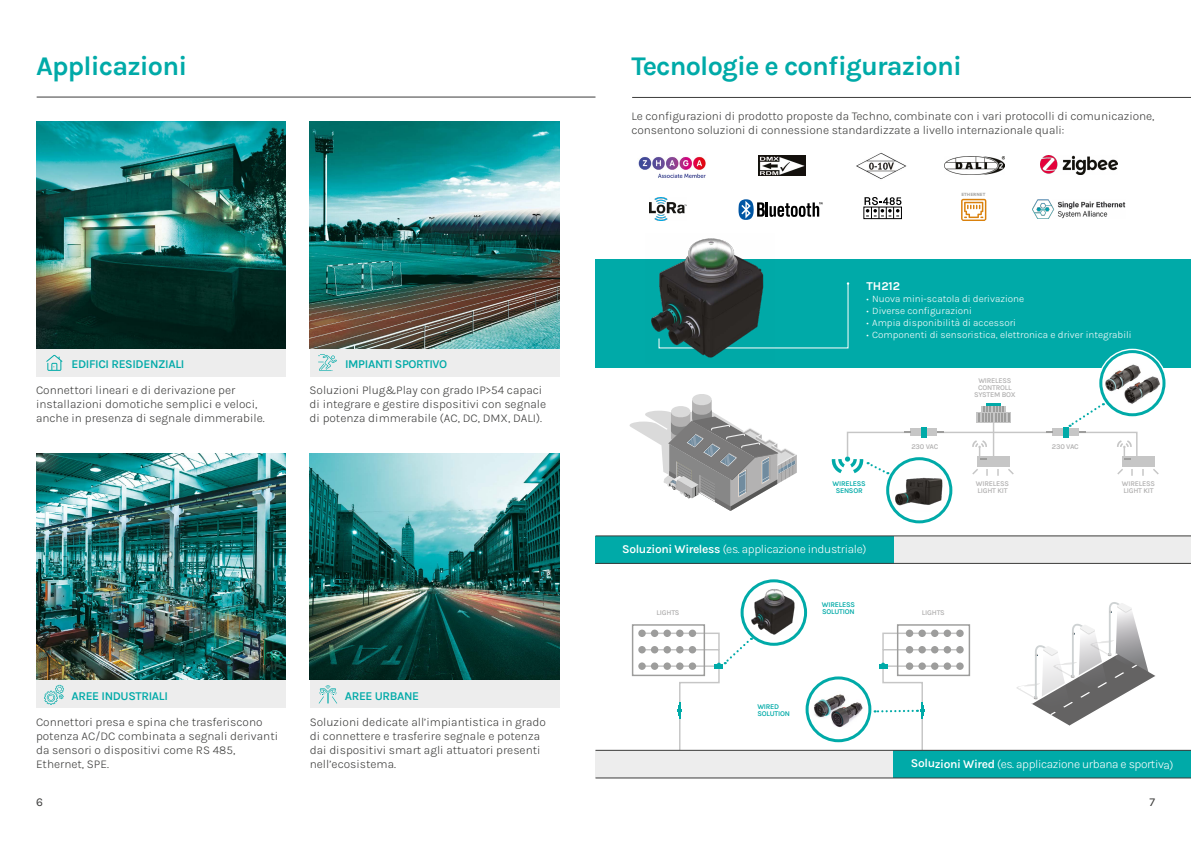
<style>
.page{position:relative;width:1191px;height:842px;background:#fff}
.page>*{position:absolute;margin:0;border:0;box-sizing:border-box;transform-origin:0 0}
.t1{font:700 27px "Karla";letter-spacing:-.03em;color:#00aaa8}
.t2{font:300 12px/14px "Karla";color:#3c3c3b}
.t3{font:300 12px "Karla";letter-spacing:-.03em;color:#fff}
.t4{font:600 12px "Karla";letter-spacing:-.03em;color:#00aaa8}
.t5{font:700 12px "Karla";color:#fff}
.t6{font:12px "Karla";color:#3c3c3b}
.t7{font:300 10px "Karla";color:#fff}
.t8{font:600 7.3px/7.3px "Karla";letter-spacing:-.03em;color:#b3b2b2}
.t9{font:600 7.3px/7.3px "Karla";letter-spacing:-.03em;color:#00aaa8;text-align:center}
.t10{font:800 4.7px "Karla";color:#a8a8a7}
.s1{font-weight:600}
</style>
<div class="page">
<div style="left:309px;top:680px;width:250px;height:28px;background:#ededed"></div>
<div style="left:36px;top:680px;width:250px;height:28px;background:#ededed"></div>
<div style="left:309px;top:349px;width:250px;height:28px;background:#ededed"></div>
<div style="left:36px;top:349px;width:250px;height:28px;background:#ededed"></div>
<img style="left:309px;top:122px;width:250px;height:227px">
<svg style="left:1016px;top:602px;width:140px;height:124px"></svg>
<div style="left:638px;top:630px;width:8px;height:7px;background:#9d9d9c;border-radius:50%"></div>
<div style="left:651px;top:630px;width:7px;height:7px;background:#9d9d9c;border-radius:50%"></div>
<div style="left:663px;top:630px;width:8px;height:7px;background:#9d9d9c;border-radius:50%"></div>
<div style="left:676px;top:630px;width:7px;height:7px;background:#9d9d9c;border-radius:50%"></div>
<div style="left:632px;top:624px;width:73px;height:52px;border:1px solid #9d9d9c"></div>
<div style="left:956px;top:630px;width:7px;height:7px;background:#9d9d9c;border-radius:50%"></div>
<div style="left:931px;top:630px;width:7px;height:7px;background:#9d9d9c;border-radius:50%"></div>
<div style="left:918px;top:630px;width:8px;height:7px;background:#9d9d9c;border-radius:50%"></div>
<div style="left:906px;top:630px;width:7px;height:7px;background:#9d9d9c;border-radius:50%"></div>
<div style="left:897px;top:624px;width:73px;height:52px;border:1px solid #9d9d9c"></div>
<div style="left:596px;top:536px;width:595px;height:27px;background:#ededed"></div>
<div style="left:595px;top:750px;width:596px;height:28px;background:#ededed"></div>
<div style="left:595px;top:536px;width:298px;height:27px;background:#00aaa8"></div>
<div style="left:893px;top:750px;width:298px;height:28px;background:#00aaa8"></div>
<div style="left:596px;top:259px;width:595px;height:108px;background:#00aaa8"></div>
<img style="left:36px;top:122px;width:250px;height:227px">
<img style="left:36px;top:453px;width:250px;height:226px">
<img style="left:309px;top:453px;width:250px;height:227px">
<svg style="left:46px;top:355px;width:16px;height:16px"></svg>
<svg style="left:44px;top:685px;width:20px;height:20px"></svg>
<svg style="left:319px;top:685px;width:18px;height:18px"></svg>
<hr style="left:37px;top:97px;width:558px;height:1px;background:#3c3c3b">
<hr style="left:632px;top:97px;width:559px;height:1px;background:#3c3c3b">
<hr style="left:595px;top:563px;width:596px;height:1px;background:#3c3c3b">
<hr style="left:595px;top:536px;width:596px;height:1px;background:#3c3c3b">
<hr style="left:595px;top:750px;width:596px;height:1px;background:#3c3c3b">
<hr style="left:595px;top:778px;width:596px;height:1px;background:#3c3c3b">
<div style="left:1121px;top:456px;width:33px;height:11px;background:#c6c6c6"></div>
<svg style="left:1153px;top:469px;width:6px;height:6px"></svg>
<svg style="left:887px;top:459px;width:64px;height:63px"></svg>
<img style="left:891px;top:476px;width:55px;height:36px">
<div style="left:886px;top:457px;width:66px;height:66px;border:3px solid #00aaa8;border-radius:50%"></div>
<svg style="left:831px;top:403px;width:312px;height:73px"></svg>
<img style="left:807px;top:678px;width:63px;height:63px;border-radius:31px">
<div style="left:805px;top:676px;width:66px;height:66px;border:3px solid #00aaa8;border-radius:50%"></div>
<svg style="left:742px;top:581px;width:63px;height:63px"></svg>
<img style="left:749px;top:587px;width:49px;height:49px">
<div style="left:740px;top:579px;width:67px;height:67px;border:3px solid #00aaa8;border-radius:50%"></div>
<svg style="left:874px;top:632px;width:89px;height:119px"></svg>
<svg style="left:639px;top:632px;width:113px;height:119px"></svg>
<svg style="left:775px;top:282px;width:74px;height:66px"></svg>
<img style="left:651px;top:238px;width:124px;height:120px">
<svg style="left:1100px;top:352px;width:64px;height:63px"></svg>
<img style="left:1102px;top:359px;width:60px;height:56px">
<div style="left:1099px;top:350px;width:66px;height:66px;border:3px solid #00aaa8;border-radius:50%"></div>
<svg style="left:318px;top:354px;width:19px;height:17px"></svg>
<svg style="left:629px;top:394px;width:168px;height:117px"></svg>
<img style="left:638px;top:156px;width:68px;height:22px">
<img style="left:758px;top:155px;width:47px;height:21px">
<img style="left:856px;top:152px;width:51px;height:27px">
<img style="left:1040px;top:156px;width:77px;height:18px">
<svg style="left:864px;top:197px;width:37px;height:22px"></svg>
<svg style="left:961px;top:199px;width:25px;height:22px"></svg>
<svg style="left:738px;top:199px;width:84px;height:21px"></svg>
<img style="left:649px;top:197px;width:37px;height:23px">
<img style="left:1032px;top:199px;width:93px;height:20px">
<img style="left:944px;top:157px;width:60px;height:17px">
<h1 class="t1" style="left:36px;top:48px;width:153px">Applicazioni</h1>
<h1 class="t1" style="left:631px;top:48px;width:332px">Tecnologie e configurazioni</h1>
<p class="t2" style="left:631px;top:109px;width:524px">Le configurazioni di prodotto proposte da Techno, combinate con i vari protocolli di comunicazione, consentono soluzioni di connessione standardizzate a livello internazionale quali:</p>
<p class="t10" style="left:961px;top:191px;width:26px">ETHERNET</p>
<p class="t4" style="left:71px;top:356px;width:114px">EDIFICI RESIDENZIALI</p>
<p class="t4" style="left:345px;top:357px;width:104px">IMPIANTI SPORTIVO</p>
<p class="t2" style="left:36px;top:383px;width:230px">Connettori lineari e di derivazione per installazioni domotiche semplici e veloci, anche in presenza di segnale dimmerabile.</p>
<p class="t2" style="left:309px;top:383px;width:238px">Soluzioni Plug&amp;Play con grado IP&gt;54 capaci di integrare e gestire dispositivi con segnale di potenza dimmerabile (AC, DC, DMX, DALI).</p>
<p class="t4" style="left:71px;top:688px;width:98px">AREE INDUSTRIALI</p>
<p class="t4" style="left:345px;top:688px;width:76px">AREE URBANE</p>
<p class="t2" style="left:36px;top:714px;width:244px">Connettori presa e spina che trasferiscono potenza AC/DC combinata a segnali derivanti da sensori o dispositivi come RS 485, Ethernet, SPE.</p>
<p class="t6" style="left:36px;top:794px;width:8px">6</p>
<p class="t2" style="left:310px;top:714px;width:237px">Soluzioni dedicate all’impiantistica in grado di connettere e trasferire segnale e potenza dai dispositivi smart agli attuatori presenti nell’ecosistema.</p>
<p class="t5" style="left:866px;top:278px;width:35px">TH212</p>
<p class="t7" style="left:866px;top:292px;width:159px">• Nuova mini-scatola di derivazione</p>
<p class="t7" style="left:866px;top:304px;width:107px">• Diverse configurazioni</p>
<p class="t7" style="left:866px;top:316px;width:151px">• Ampia disponibilità di accessori</p>
<p class="t7" style="left:866px;top:328px;width:267px">• Componenti di sensoristica, elettronica e driver integrabili</p>
<p class="t9" style="left:832px;top:480px;width:35px">WIRELESS<br>SENSOR</p>
<p class="t3" style="left:622px;top:542px;width:246px"><span class="s1">Soluzioni Wireless</span> (es. applicazione industriale)</p>
<p class="t9" style="left:822px;top:601px;width:35px">WIRELESS</p>
<p class="t8" style="left:974px;top:377px;width:43px;text-align:center">WIRELESS<br>CONTROLL<br>SYSTEM BOX</p>
<p class="t8" style="left:911px;top:442px;width:28px">230 VAC</p>
<p class="t8" style="left:1052px;top:442px;width:28px">230 VAC</p>
<p class="t8" style="left:976px;top:480px;width:35px">WIRELESS<br>LIGHT KIT</p>
<p class="t8" style="left:1122px;top:480px;width:35px">WIRELESS<br>LIGHT KIT</p>
<p class="t8" style="left:656px;top:609px;width:24px">LIGHTS</p>
<p class="t9" style="left:822px;top:608px;width:34px">SOLUTION</p>
<p class="t8" style="left:922px;top:609px;width:24px">LIGHTS</p>
<p class="t9" style="left:757px;top:703px;width:34px;text-align:left">WIRED<br>SOLUTION</p>
<p class="t3" style="left:911px;top:756px;width:264px"><span class="s1">Soluzioni Wired</span> (es. applicazione urbana e sportiva)</p>
<p class="t6" style="left:1149px;top:794px;width:7px">7</p>
</div>
